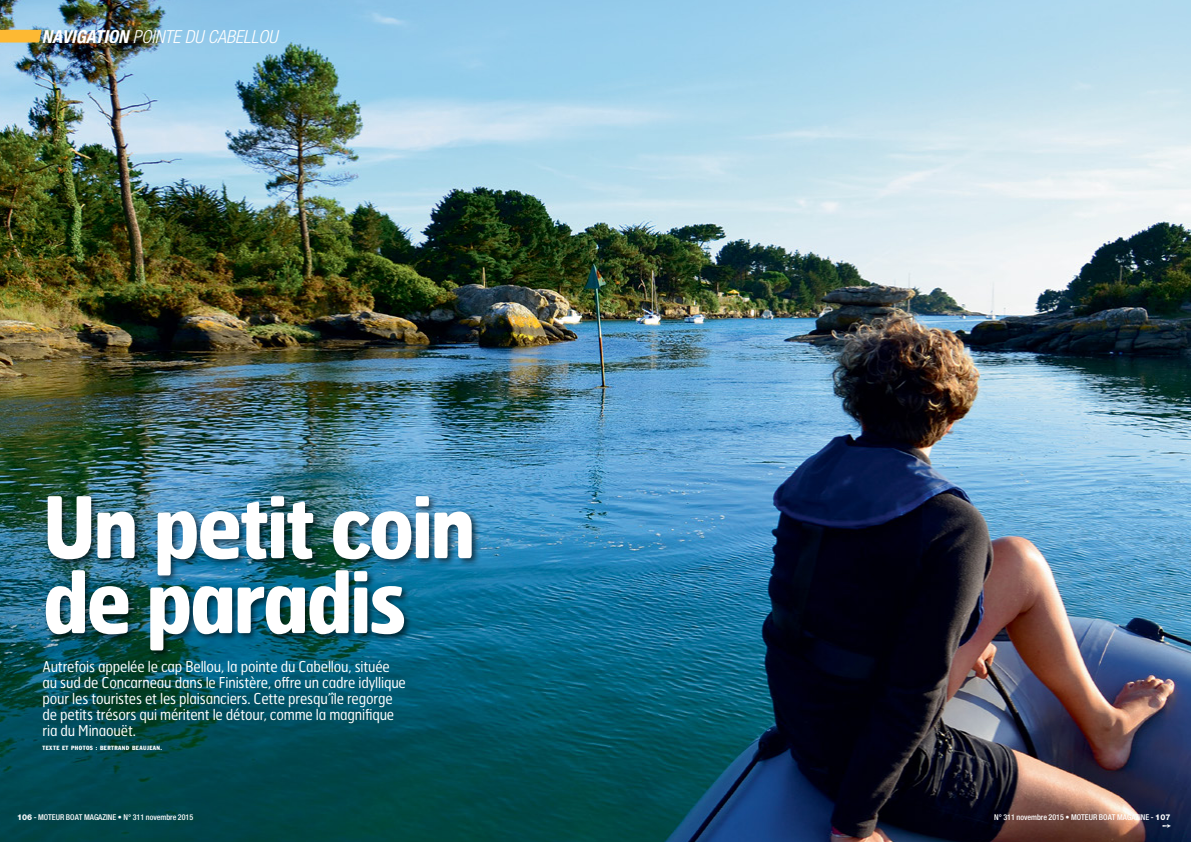
<style>
.page{position:relative;width:1191px;height:842px;background:#fff}
.page>*{position:absolute;margin:0;border:0;box-sizing:border-box;transform-origin:0 0}
.t1{font:700 84.7px/75px "Hermes FB";letter-spacing:-.04em;color:#fff;scale:.91 1}
.t2{font:italic 300 condensed 18px "Helvetica Neue LT";color:#fff}
.t3{font:15px/16px "Hermes FB";letter-spacing:-.01em;color:#fff;scale:.9 1}
.t4{font:500 condensed 8px "Helvetica Neue LT";color:#fff}
.t5{font:condensed 6px "Franklin Gothic LT";letter-spacing:.075em;color:#fff}
.s1{font-weight:700}
.s2{font-weight:800;font-stretch:normal}
</style>
<div class="page">
<img style="left:0;top:0;width:1191px;height:842px">
<svg style="left:0;top:30px;width:42px;height:13px"></svg>
<div style="left:43px;top:494px;width:437px;height:165px;background:#000;opacity:.6"></div>
<svg style="left:1162px;top:824px;width:9px;height:4px"></svg>
<p class="t2" style="left:42px;top:26px;width:237px"><span class="s1">NAVIGATION</span> POINTE DU CABELLOU</p>
<h1 class="t1" style="left:43px;top:487px;width:478px">Un petit coin de paradis</h1>
<p class="t3" style="left:43px;top:658px;width:405px">Autrefois appelée le cap Bellou, la pointe du Cabellou, située au sud de Concarneau dans le Finistère, offre un cadre idyllique pour les touristes et les plaisanciers. Cette presqu’île regorge de petits trésors qui méritent le détour, comme la magnifique ria du Minaouët.</p>
<p class="t5" style="left:43px;top:744px;width:121px">TEXTE ET PHOTOS : BERTRAND BEAUJEAN.</p>
<p class="t4" style="left:17px;top:812px;width:178px"><span class="s2">106</span> - MOTEUR BOAT MAGAZINE • N° 311 novembre 2015</p>
<p class="t4" style="left:994px;top:812px;width:178px">N° 311 novembre 2015 • MOTEUR BOAT MAGAZINE - <span class="s2">107</span></p>
</div>
